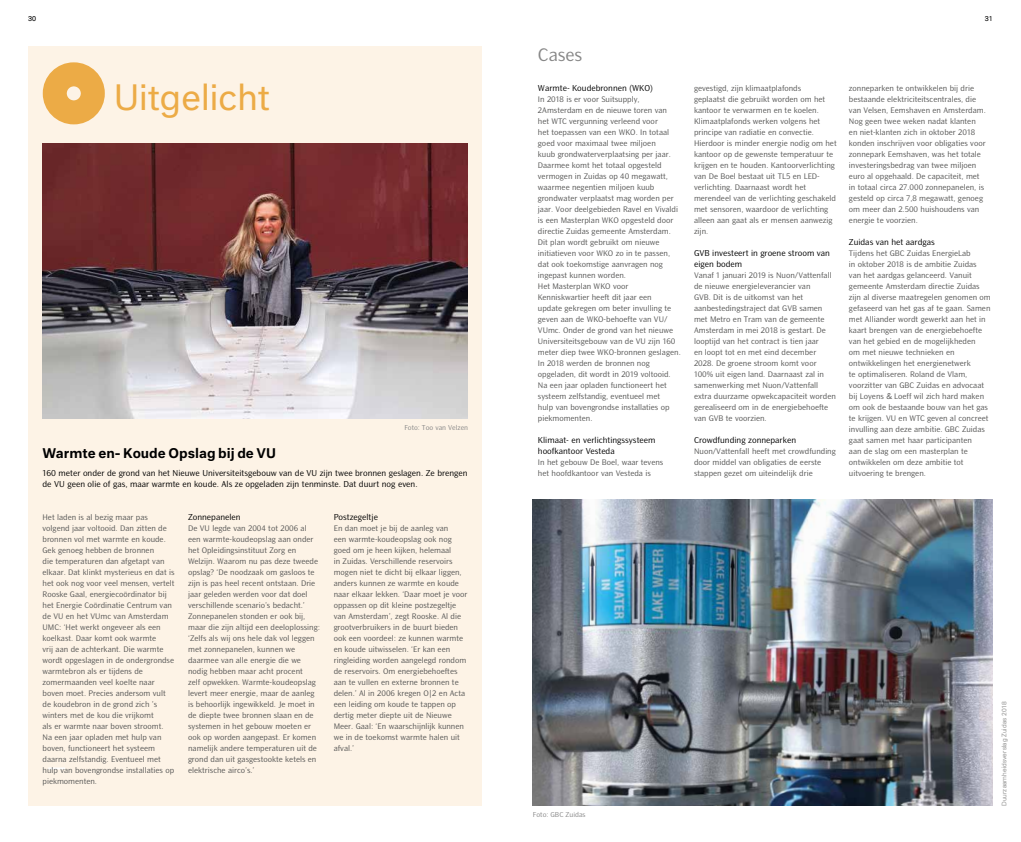
<style>
.page{position:relative;width:1021px;height:842px;background:#fff}
.page>*{position:absolute;margin:0;border:0;box-sizing:border-box;transform-origin:0 0}
.t1{font:34px "generic";letter-spacing:-.015em;color:#ecab46}
.t2{font:18px "Bretan Pro";letter-spacing:-.005em;color:#878787}
.t3{font:500 13px "generic";color:#000}
.t4{font:8.5px/11px "Bretan Pro";color:#000}
.t5{font:8px/11px "Bretan Pro";color:#575756}
.t6{font:7px "Bretan Pro";color:#878787}
.t7{font:7px "Gen";color:#000}
.t8{font:6.5px "Gen";letter-spacing:.02em;color:#9d9d9c}
</style>
<div class="page">
<div style="left:29px;top:47px;width:453px;height:759px;background:#fdf3e6"></div>
<div style="left:43px;top:62px;width:62px;height:62px;border:24px solid #ecab46;border-radius:50%"></div>
<svg style="left:48px;top:767px;width:17px;height:2px"></svg>
<img style="left:43px;top:144px;width:425px;height:275px">
<img style="left:533px;top:499px;width:459px;height:307px">
<p class="t7" style="left:28px;top:14px;width:10px">30</p>
<p class="t7" style="left:984px;top:14px;width:9px">31</p>
<h1 class="t1" style="left:114px;top:77px;width:159px">Uitgelicht</h1>
<p class="t6" style="left:404px;top:422px;width:65px">Foto: Too van Velzen</p>
<h3 class="t3" style="left:43px;top:445px;width:235px">Warmte en- Koude Opslag bij de VU</h3>
<p class="t4" style="left:43px;top:467px;width:426px">160 meter onder de grond van het Nieuwe Universiteitsgebouw van de VU zijn twee bronnen geslagen. Ze brengen de VU geen olie of gas, maar warmte en koude. Als ze opgeladen zijn tenminste. Dat duurt nog even.</p>
<p class="t5" style="left:43px;top:511px;width:133px">Het laden is al bezig maar pas volgend jaar voltooid. Dan zitten de bronnen vol met warmte en koude.<br>Gek genoeg hebben de bronnen<br>die temperaturen dan afgetapt van elkaar. Dat klinkt mysterieus en dat is het ook nog voor veel mensen, vertelt<br>Rooske Gaal, energiecoördinator bij het Energie Coördinatie Centrum van de VU en het VUmc van Amsterdam<br>UMC: ‘Het werkt ongeveer als een koelkast. Daar komt ook warmte<br>vrij aan de achterkant. Die warmte wordt opgeslagen in de ondergrondse warmtebron als er tijdens de zomermaanden veel koelte naar boven moet. Precies andersom vult de koudebron in de grond zich ’s winters met de kou die vrijkomt<br>als er warmte naar boven stroomt.<br>Na een jaar opladen met hulp van boven, functioneert het systeem daarna zelfstandig. Eventueel met hulp van bovengrondse installaties op piekmomenten.</p>
<p class="t4" style="left:188px;top:511px;width:54px">Zonnepanelen</p>
<p class="t5" style="left:188px;top:522px;width:133px">De VU legde van 2004 tot 2006 al een warmte-koudeopslag aan onder het Opleidingsinstituut Zorg en Welzijn. Waarom nu pas deze tweede opslag? ‘De noodzaak om gasloos te zijn is pas heel recent ontstaan. Drie jaar geleden werden voor dat doel verschillende scenario’s bedacht.’ Zonnepanelen stonden er ook bij, maar die zijn altijd een deeloplossing: ‘Zelfs als wij ons hele dak vol leggen met zonnepanelen, kunnen we daarmee van alle energie die we nodig hebben maar acht procent<br>zelf opwekken. Warmte-koudeopslag levert meer energie, maar de aanleg is behoorlijk ingewikkeld. Je moet in de diepte twee bronnen slaan en de systemen in het gebouw moeten er ook op worden aangepast. Er komen namelijk andere temperaturen uit de grond dan uit gasgestookte ketels en elektrische airco’s.’</p>
<p class="t4" style="left:334px;top:511px;width:46px">Postzegeltje</p>
<p class="t5" style="left:334px;top:522px;width:135px">En dan moet je bij de aanleg van<br>een warmte-koudeopslag ook nog goed om je heen kijken, helemaal<br>in Zuidas. Verschillende reservoirs mogen niet te dicht bij elkaar liggen, anders kunnen ze warmte en koude naar elkaar lekken. ‘Daar moet je voor oppassen op dit kleine postzegeltje van Amsterdam’, zegt Rooske. Al die grootverbruikers in de buurt bieden ook een voordeel: ze kunnen warmte en koude uitwisselen. ‘Er kan een ringleiding worden aangelegd rondom de reservoirs. Om energiebehoeftes aan te vullen en externe bronnen te delen.’ Al in 2006 kregen O|2 en Acta een leiding om koude te tappen op dertig meter diepte uit de Nieuwe Meer. Gaal: ‘En waarschijnlijk kunnen we in de toekomst warmte halen uit afval.’</p>
<h2 class="t2" style="left:538px;top:41px;width:46px">Cases</h2>
<p class="t4" style="left:538px;top:82px;width:116px">Warmte- Koudebronnen (WKO)</p>
<p class="t5" style="left:538px;top:93px;width:144px">In 2018 is er voor Suitsupply, 2Amsterdam en de nieuwe toren van<br>het WTC vergunning verleend voor<br>het toepassen van een WKO. In totaal goed voor maximaal twee miljoen<br>kuub grondwaterverplaatsing per jaar.<br>Daarmee komt het totaal opgesteld vermogen in Zuidas op 40 megawatt, waarmee negentien miljoen kuub grondwater verplaatst mag worden per jaar. Voor deelgebieden Ravel en Vivaldi is een Masterplan WKO opgesteld door directie Zuidas gemeente Amsterdam.<br>Dit plan wordt gebruikt om nieuwe initiatieven voor WKO zo in te passen, dat ook toekomstige aanvragen nog ingepast kunnen worden.<br>Het Masterplan WKO voor Kenniskwartier heeft dit jaar een<br>update gekregen om beter invulling te geven aan de WKO-behoefte van VU/ VUmc. Onder de grond van het nieuwe Universiteitsgebouw van de VU zijn 160 meter diep twee WKO-bronnen geslagen.<br>In 2018 werden de bronnen nog opgeladen, dit wordt in 2019 voltooid.<br>Na een jaar opladen functioneert het systeem zelfstandig, eventueel met<br>hulp van bovengrondse installaties op piekmomenten.</p>
<p class="t4" style="left:538px;top:434px;width:119px">Klimaat- en verlichtingssysteem hoofkantoor Vesteda</p>
<p class="t5" style="left:538px;top:456px;width:127px">In het gebouw De Boel, waar tevens het hoofdkantoor van Vesteda is</p>
<p class="t5" style="left:694px;top:82px;width:144px">gevestigd, zijn klimaatplafonds<br>geplaatst die gebruikt worden om het kantoor te verwarmen en te koelen.<br>Klimaatplafonds werken volgens het principe van radiatie en convectie.<br>Hierdoor is minder energie nodig om het kantoor op de gewenste temperatuur te krijgen en te houden. Kantoorverlichting van De Boel bestaat uit TL5 en LED&shy;verlichting. Daarnaast wordt het merendeel van de verlichting geschakeld met sensoren, waardoor de verlichting alleen aan gaat als er mensen aanwezig zijn.</p>
<p class="t4" style="left:694px;top:247px;width:137px">GVB investeert in groene stroom van eigen bodem</p>
<p class="t5" style="left:694px;top:269px;width:143px">Vanaf 1 januari 2019 is Nuon/Vattenfall de nieuwe energieleverancier van<br>GVB. Dit is de uitkomst van het aanbestedingstraject dat GVB samen met Metro en Tram van de gemeente Amsterdam in mei 2018 is gestart. De looptijd van het contract is tien jaar<br>en loopt tot en met eind december 2028. De groene stroom komt voor 100% uit eigen land. Daarnaast zal in samenwerking met Nuon/Vattenfall extra duurzame opwekcapaciteit worden gerealiseerd om in de energiebehoefte van GVB te voorzien.</p>
<p class="t4" style="left:694px;top:434px;width:104px">Crowdfunding zonneparken</p>
<p class="t5" style="left:694px;top:445px;width:143px">Nuon/Vattenfall heeft met crowdfunding door middel van obligaties de eerste stappen gezet om uiteindelijk drie</p>
<p class="t5" style="left:849px;top:82px;width:138px">zonneparken te ontwikkelen bij drie bestaande elektriciteitscentrales, die van Velsen, Eemshaven en Amsterdam.<br>Nog geen twee weken nadat klanten en niet-klanten zich in oktober 2018 konden inschrijven voor obligaties voor zonnepark Eemshaven, was het totale investeringsbedrag van twee miljoen euro al opgehaald. De capaciteit, met in totaal circa 27.000 zonnepanelen, is gesteld op circa 7,8 megawatt, genoeg om meer dan 2.500 huishoudens van energie te voorzien.</p>
<p class="t4" style="left:849px;top:236px;width:87px">Zuidas van het aardgas</p>
<p class="t5" style="left:849px;top:247px;width:143px">Tijdens het GBC Zuidas EnergieLab<br>in oktober 2018 is de ambitie Zuidas van het aardgas gelanceerd. Vanuit gemeente Amsterdam directie Zuidas zijn al diverse maatregelen genomen om gefaseerd van het gas af te gaan. Samen met Alliander wordt gewerkt aan het in kaart brengen van de energiebehoefte van het gebied en de mogelijkheden<br>om met nieuwe technieken en ontwikkelingen het energienetwerk<br>te optimaliseren. Roland de Vlam, voorzitter van GBC Zuidas en advocaat bij Loyens &amp; Loeff wil zich hard maken om ook de bestaande bouw van het gas te krijgen. VU en WTC geven al concreet invulling aan deze ambitie. GBC Zuidas gaat samen met haar participanten<br>aan de slag om een masterplan te ontwikkelen om deze ambitie tot uitvoering te brengen.</p>
<p class="t6" style="left:533px;top:809px;width:54px">Foto: GBC Zuidas</p>
<p class="t8" style="left:1000px;top:806px;width:106px;rotate:-90deg">Duurzaamheidsverslag Zuidas 2018</p>
</div>
